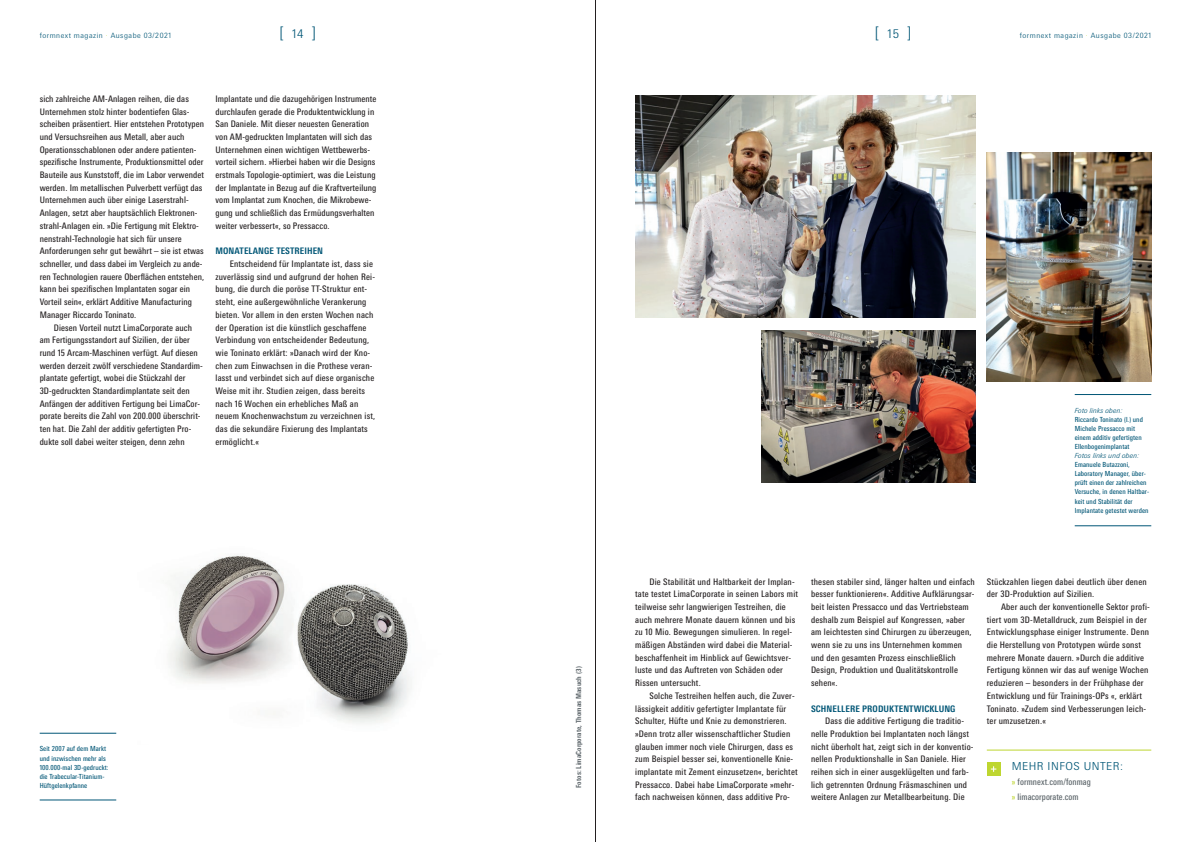
<style>
.page{position:relative;width:1191px;height:842px;background:#fff}
.page>*{position:absolute;margin:0;border:0;box-sizing:border-box;transform-origin:0 0}
.t1{font:300 16px "Messe Univers";color:#005676}
.t2{font:300 11px "Messe Univers";letter-spacing:.04em;color:#005676}
.t3{font:condensed 9px/12.7px "Messe Univers";letter-spacing:.02em;color:#231f20}
.t4{font:700 condensed 9px "Messe Univers";letter-spacing:.01em;color:#005676}
.t5{font:condensed 9px/15.1px "Messe Univers";letter-spacing:.005em;color:#576065}
.t6{font:300 7.3px "Messe Univers";letter-spacing:.07em;color:#005676}
.t7{font:condensed 7px/9.1px "Messe Univers";letter-spacing:.01em;color:#005676}
.t8{font:700 condensed 7px "Messe Univers";letter-spacing:.01em;color:#576065}
.t9{font:italic 300 7px "Messe Univers";letter-spacing:.01em;color:#005676}
.s1{color:#bed630}
.s2{font-size:12px}
</style>
<div class="page">
<img style="left:986px;top:153px;width:165px;height:228px">
<img style="left:761px;top:330px;width:214px;height:153px">
<img style="left:635px;top:95px;width:340px;height:223px">
<img style="left:169px;top:555px;width:241px;height:168px">
<hr style="left:986px;top:749px;width:165px;height:1px;background:#bed630">
<div style="left:986px;top:762px;width:14px;height:14px;background:#bed630"></div>
<svg style="left:990px;top:766px;width:6px;height:6px"></svg>
<hr style="left:40px;top:799px;width:76px;height:1px;background:#005676">
<hr style="left:40px;top:733px;width:76px;height:1px;background:#005676">
<hr style="left:1074px;top:525px;width:77px;height:1px;background:#005676">
<hr style="left:1074px;top:394px;width:77px;height:1px;background:#005676">
<hr style="left:595px;top:0;width:1px;height:842px;background:#231f20">
<p class="t6" style="left:40px;top:31px;width:133px">formnext magazin <span class="s1">·</span> Ausgabe 03/2021</p>
<h1 class="t1" style="left:279px;top:23px;width:38px">[<span class="s2">14</span>]</h1>
<h1 class="t1" style="left:875px;top:23px;width:38px">[<span class="s2">15</span>]</h1>
<p class="t6" style="left:1019px;top:31px;width:133px">formnext magazin <span class="s1">·</span> Ausgabe 03/2021</p>
<p class="t3" style="left:40px;top:92px;width:166px">sich zahlreiche AM-Anlagen reihen, die das Unternehmen stolz hinter bodentiefen Glas&shy;scheiben präsentiert. Hier entstehen Prototypen und Versuchsreihen aus Metall, aber auch Operationsschablonen oder andere patienten&shy;spezifische Instrumente, Produktionsmittel oder Bauteile aus Kunststoff, die im Labor verwendet werden. Im metallischen Pulverbett verfügt das Unternehmen auch über einige Laserstrahl-Anlagen, setzt aber hauptsächlich Elektronen&shy;strahl-Anlagen ein. »Die Fertigung mit Elektro&shy;nenstrahl-Technologie hat sich für unsere Anforderungen sehr gut bewährt – sie ist etwas schneller, und dass dabei im Vergleich zu ande&shy;ren Technologien rauere Oberflächen entstehen, kann bei spezifischen Implantaten sogar ein Vorteil sein«, erklärt Additive Manufacturing Manager Riccardo Toninato.</p>
<p class="t3" style="left:40px;top:321px;width:165px;text-indent:14px">Diesen Vorteil nutzt LimaCorporate auch am Fertigungsstandort auf Sizilien, der über rund 15 Arcam-Maschinen verfügt. Auf diesen werden derzeit zwölf verschiedene Standardim&shy;plantate gefertigt, wobei die Stückzahl der 3D-gedruckten Standardimplantate seit den Anfängen der additiven Fertigung bei LimaCor&shy;porate bereits die Zahl von 200.000 überschrit&shy;ten hat. Die Zahl der additiv gefertigten Pro&shy;dukte soll dabei weiter steigen, denn zehn</p>
<p class="t3" style="left:215px;top:92px;width:163px">Implantate und die dazugehörigen Instrumente durchlaufen gerade die Produktentwicklung in San Daniele. Mit dieser neuesten Generation von AM-gedruckten Implantaten will sich das Unternehmen einen wichtigen Wettbewerbs&shy;vorteil sichern. »Hierbei haben wir die Designs erstmals Topologie-optimiert, was die Leistung der Implantate in Bezug auf die Kraftverteilung vom Implantat zum Knochen, die Mikrobewe&shy;gung und schließlich das Ermüdungsverhalten weiter verbessert«, so Pressacco.</p>
<p class="t4" style="left:215px;top:246px;width:109px">MONATELANGE TESTREIHEN</p>
<p class="t3" style="left:215px;top:257px;width:161px;text-indent:14px">Entscheidend für Implantate ist, dass sie zuverlässig sind und aufgrund der hohen Rei&shy;bung, die durch die poröse TT-Struktur ent&shy;steht, eine außergewöhnliche Verankerung bieten. Vor allem in den ersten Wochen nach der Operation ist die künstlich geschaffene Verbindung von entscheidender Bedeutung, wie Toninato erklärt: »Danach wird der Kno&shy;chen zum Einwachsen in die Prothese veran&shy;lasst und verbindet sich auf diese organische Weise mit ihr. Studien zeigen, dass bereits nach 16 Wochen ein erhebliches Maß an neuem Knochenwachstum zu verzeichnen ist, das die sekundäre Fixierung des Implantats ermöglicht.«</p>
<p class="t7" style="left:40px;top:744px;width:70px">Seit 2007 auf dem Markt und inzwischen mehr als<br>100.000-mal 3D-gedruckt: die Trabecular-Titanium-<br>Hüftgelenkpfanne</p>
<p class="t8" style="left:574px;top:788px;width:123px;rotate:-90deg">Fotos: LimaCorporate, Thomas Masuch (3)</p>
<p class="t9" style="left:1074px;top:406px;width:49px">Foto links oben:</p>
<p class="t7" style="left:1074px;top:415px;width:70px">Riccardo Toninato (l.) und<br>Michele Pressacco mit einem additiv gefertigten<br>Ellenbogenimplantat</p>
<p class="t9" style="left:1074px;top:451px;width:66px">Fotos links und oben:</p>
<p class="t7" style="left:1074px;top:460px;width:75px">Emanuele Butazzoni,<br>Laboratory Manager, über&shy;prüft einen der zahlreichen<br>Versuche, in denen Haltbar&shy;keit und Stabilität der<br>Implantate getestet werden</p>
<p class="t3" style="left:635px;top:575px;width:164px;text-indent:14px">Die Stabilität und Haltbarkeit der Implan&shy;tate testet LimaCorporate in seinen Labors mit teilweise sehr langwierigen Testreihen, die auch mehrere Monate dauern können und bis zu 10 Mio. Bewegungen simulieren. In regel&shy;mäßigen Abständen wird dabei die Material&shy;beschaffenheit im Hinblick auf Gewichtsver&shy;luste und das Auftreten von Schäden oder Rissen untersucht.</p>
<p class="t3" style="left:635px;top:689px;width:164px;text-indent:14px">Solche Testreihen helfen auch, die Zuver&shy;lässigkeit additiv gefertigter Implantate für Schulter, Hüfte und Knie zu demonstrieren. »Denn trotz aller wissenschaftlicher Studien glauben immer noch viele Chirurgen, dass es zum Beispiel besser sei, konventionelle Knie&shy;implantate mit Zement einzusetzen«, berichtet Pressacco. Dabei habe LimaCorporate »mehr&shy;fach nachweisen können, dass additive Pro-</p>
<p class="t3" style="left:811px;top:575px;width:165px">thesen stabiler sind, länger halten und einfach besser funktionieren«. Additive Aufklärungsar&shy;beit leisten Pressacco und das Vertriebsteam deshalb zum Beispiel auf Kongressen, »aber am leichtesten sind Chirurgen zu überzeugen, wenn sie zu uns ins Unternehmen kommen und den gesamten Prozess einschließlich Design, Produktion und Qualitätskontrolle sehen«.</p>
<p class="t4" style="left:811px;top:703px;width:146px">SCHNELLERE PRODUKTENTWICKLUNG</p>
<p class="t3" style="left:811px;top:714px;width:164px;text-indent:14px">Dass die additive Fertigung die traditio&shy;nelle Produktion bei Implantaten noch längst nicht überholt hat, zeigt sich in der konventio&shy;nellen Produktionshalle in San Daniele. Hier reihen sich in einer ausgeklügelten und farb&shy;lich getrennten Ordnung Fräsmaschinen und weitere Anlagen zur Metallbearbeitung. Die</p>
<p class="t3" style="left:986px;top:575px;width:161px">Stückzahlen liegen dabei deutlich über denen der 3D-Produktion auf Sizilien.</p>
<p class="t3" style="left:986px;top:600px;width:165px;text-indent:14px">Aber auch der konventionelle Sektor profi&shy;tiert vom 3D-Metalldruck, zum Beispiel in der Entwicklungsphase einiger Instrumente. Denn die Herstellung von Prototypen würde sonst mehrere Monate dauern. »Durch die additive Fertigung können wir das auf wenige Wochen reduzieren – besonders in der Frühphase der Entwicklung und für Trainings-OPs «, erklärt Toninato. »Zudem sind Verbesserungen leich&shy;ter umzusetzen.«</p>
<p class="t2" style="left:1011px;top:759px;width:113px">MEHR INFOS UNTER:</p>
<p class="t5" style="left:1011px;top:774px;width:81px"><span class="s1">»</span> formnext.com/fonmag <span class="s1">»</span> limacorporate.com</p>
</div>
